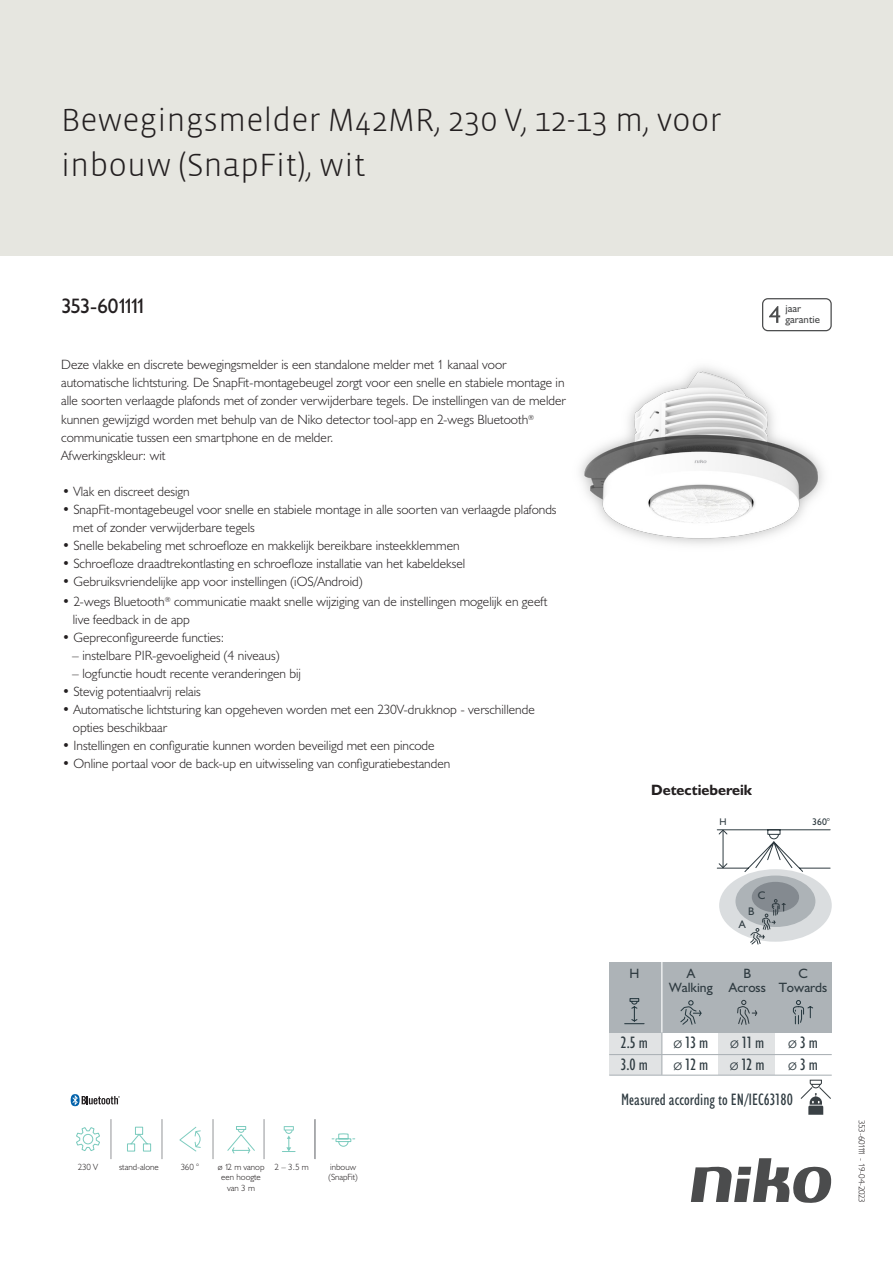
<style>
.page{position:relative;width:893px;height:1263px;background:#fff}
.page>*{position:absolute;margin:0;border:0;box-sizing:border-box;transform-origin:0 0}
.Title_datasheets{font:300 33px/45px "Vista Sans";color:#231f20}
.Article_number{font:21px "Humanist 521 BT";letter-spacing:-.07em;color:#231f20}
.t1{font:condensed 16.65px/22.2px "Humanist 521 BT";color:#2f3b41}
.Titles_parts{font:700 15px "Humanist 521 BT";color:#231f20}
.USP_bullets{font:300 13.5px/18px "Humanist 521 BT";color:#231f20}
.USPs{font:300 13.5px/18px "Humanist 521 BT";color:#231f20}
.t2{font:13.5px/14.5px "Humanist 521 BT";color:#2f3b41;text-align:center}
.t3{font:11.1px "Humanist 521 BT";color:#2f3b41}
.t4{font:10.8px/10.8px "Humanist 521 BT";color:#4b4c4d}
.t5{font:9.75px "Humanist 521 BT";color:#2f3b41}
.icontext{font:300 9px/10.8px "Humanist 521 BT";color:#231f20;text-align:center}
.Revision{font:300 9px "Humanist 521 BT";letter-spacing:-.065em;color:#231f20}
.s1{font-weight:300;font-stretch:normal}
</style>
<div class="page">
<svg style="left:691px;top:1158px;width:141px;height:45px"></svg>
<div style="left:0;top:0;width:893px;height:255px;background:#e6e6e0"></div>
<img style="left:580px;top:367px;width:244px;height:178px">
<svg style="left:76px;top:1127px;width:24px;height:24px"></svg>
<svg style="left:127px;top:1126px;width:25px;height:26px"></svg>
<svg style="left:179px;top:1126px;width:22px;height:26px"></svg>
<svg style="left:227px;top:1126px;width:28px;height:28px"></svg>
<svg style="left:331px;top:1133px;width:25px;height:14px"></svg>
<svg style="left:282px;top:1126px;width:14px;height:26px"></svg>
<hr style="left:314px;top:1119px;width:1px;height:40px;background:#939598">
<hr style="left:111px;top:1119px;width:1px;height:40px;background:#939598">
<hr style="left:162px;top:1119px;width:1px;height:40px;background:#939598">
<hr style="left:213px;top:1119px;width:1px;height:40px;background:#939598">
<hr style="left:264px;top:1119px;width:1px;height:40px;background:#939598">
<hr style="left:315px;top:1119px;width:1px;height:40px;background:#939598">
<svg style="left:71px;top:1094px;width:49px;height:12px"></svg>
<svg style="left:762px;top:298px;width:70px;height:33px"></svg>
<svg style="left:717px;top:829px;width:114px;height:43px"></svg>
<div style="left:719px;top:869px;width:113px;height:73px;background:#dadddf;border-radius:50%"></div>
<div style="left:735px;top:875px;width:80px;height:52px;background:#adb3b7;border-radius:50%"></div>
<div style="left:752px;top:882px;width:47px;height:30px;background:#848a90;border-radius:50%"></div>
<svg style="left:750px;top:899px;width:36px;height:45px"></svg>
<div style="left:609px;top:1032px;width:53px;height:43px;background:#e1e3e4"></div>
<div style="left:719px;top:1032px;width:56px;height:43px;background:#e1e3e4"></div>
<hr style="left:609px;top:1054px;width:223px;height:1px;background:#adb3b7">
<hr style="left:609px;top:1074px;width:223px;height:2px;background:#adb3b7">
<div style="left:609px;top:962px;width:223px;height:70px;background:#adb3b7"></div>
<svg style="left:680px;top:1000px;width:22px;height:25px"></svg>
<svg style="left:792px;top:1000px;width:21px;height:25px"></svg>
<svg style="left:624px;top:998px;width:21px;height:27px"></svg>
<hr style="left:661px;top:1029px;width:1px;height:46px;background:#adb3b7">
<svg style="left:737px;top:999px;width:21px;height:26px"></svg>
<hr style="left:661px;top:962px;width:1px;height:70px;background:#fff">
<svg style="left:800px;top:1079px;width:31px;height:36px"></svg>
<p class="Title_datasheets" style="left:61px;top:98px;width:662px">Bewegingsmelder M42MR, 230 V, 12-13 m, voor inbouw (SnapFit), wit</p>
<p class="Article_number" style="left:61px;top:293px;width:87px">353-601111</p>
<p class="t4" style="left:785px;top:303px;width:36px">jaar garantie</p>
<p class="USPs" style="left:61px;top:355px;width:506px">Deze vlakke en discrete bewegingsmelder is een standalone melder met 1 kanaal voor automatische lichtsturing. De SnapFit-montagebeugel zorgt voor een snelle en stabiele montage in alle soorten verlaagde plafonds met of zonder verwijderbare tegels. De instellingen van de melder</p>
<p class="USPs" style="left:61px;top:410px;width:475px">kunnen gewijzigd worden met behulp van de Niko detector tool-app en 2-wegs Bluetooth<sup>® </sup>communicatie tussen een smartphone en de melder.<br>Afwerkingskleur: wit</p>
<p class="USP_bullets" style="left:62px;top:482px;width:129px">• Vlak en discreet design</p>
<p class="USP_bullets" style="left:73px;top:500px;width:485px;text-indent:-11px">• SnapFit-montagebeugel voor snelle en stabiele montage in alle soorten van verlaagde plafonds met of zonder verwijderbare tegels</p>
<p class="USP_bullets" style="left:62px;top:536px;width:399px">• Snelle bekabeling met schroefloze en makkelijk bereikbare insteekklemmen</p>
<p class="USP_bullets" style="left:62px;top:554px;width:405px">• Schroefloze draadtrekontlasting en schroefloze installatie van het kabeldeksel</p>
<p class="USP_bullets" style="left:62px;top:572px;width:302px">• Gebruiksvriendelijke app voor instellingen (iOS/Android)</p>
<p class="USP_bullets" style="left:73px;top:592px;width:476px;text-indent:-11px">• 2-wegs Bluetooth<sup>®</sup> communicatie maakt snelle wijziging van de instellingen mogelijk en geeft live feedback in de app</p>
<p class="USP_bullets" style="left:62px;top:628px;width:164px">• Gepreconfigureerde functies:</p>
<p class="USP_bullets" style="left:72px;top:646px;width:209px">– instelbare PIR-gevoeligheid (4 niveaus)</p>
<p class="USP_bullets" style="left:72px;top:664px;width:230px">– logfunctie houdt recente veranderingen bij</p>
<p class="USP_bullets" style="left:62px;top:682px;width:140px">• Stevig potentiaalvrij relais</p>
<p class="USP_bullets" style="left:73px;top:700px;width:463px;text-indent:-11px">• Automatische lichtsturing kan opgeheven worden met een 230V-drukknop - verschillende opties beschikbaar</p>
<p class="USP_bullets" style="left:62px;top:736px;width:374px">• Instellingen en configuratie kunnen worden beveiligd met een pincode</p>
<p class="USP_bullets" style="left:62px;top:754px;width:390px">• Online portaal voor de back-up en uitwisseling van configuratiebestanden</p>
<p class="icontext" style="left:78px;top:1161px;width:22px">230 V</p>
<p class="icontext" style="left:119px;top:1161px;width:41px">stand-alone</p>
<p class="icontext" style="left:181px;top:1161px;width:20px">360 °</p>
<p class="icontext" style="left:218px;top:1161px;width:48px">ø 12 m vanop een hoogte van 3 m</p>
<p class="icontext" style="left:328px;top:1161px;width:31px;text-align:left">inbouw (SnapFit)</p>
<p class="icontext" style="left:275px;top:1161px;width:36px">2 – 3.5 m</p>
<p class="Titles_parts" style="left:651px;top:781px;width:103px">Detectiebereik</p>
<p class="t5" style="left:719px;top:816px;width:9px">H</p>
<p class="t5" style="left:812px;top:816px;width:19px">360°</p>
<p class="t3" style="left:758px;top:888px;width:9px">C</p>
<p class="t3" style="left:748px;top:904px;width:8px">B</p>
<p class="t3" style="left:739px;top:918px;width:8px">A</p>
<p class="t2" style="left:629px;top:966px;width:11px">H</p>
<p class="t2" style="left:729px;top:966px;width:38px">B<br>Across</p>
<p class="t2" style="left:669px;top:966px;width:45px">A<br>Walking</p>
<p class="t2" style="left:779px;top:966px;width:50px">C<br>Towards</p>
<p class="t1" style="left:621px;top:1032px;width:29px">2.5 m<br>3.0 m</p>
<p class="t1" style="left:730px;top:1032px;width:35px"><span class="s1">ø</span> 11 m</p>
<p class="t1" style="left:788px;top:1032px;width:31px"><span class="s1">ø</span> 3 m</p>
<p class="t1" style="left:673px;top:1032px;width:36px"><span class="s1">ø</span> 13 m <span class="s1">ø</span> 12 m</p>
<p class="t1" style="left:730px;top:1054px;width:36px"><span class="s1">ø</span> 12 m</p>
<p class="t1" style="left:788px;top:1054px;width:31px"><span class="s1">ø</span> 3 m</p>
<p class="t1" style="left:621px;top:1089px;width:173px">Measured according to EN/IEC63180</p>
<p class="Revision" style="left:868px;top:1120px;width:84px;rotate:90deg">353-601111 - 19-04-2023</p>
</div>
